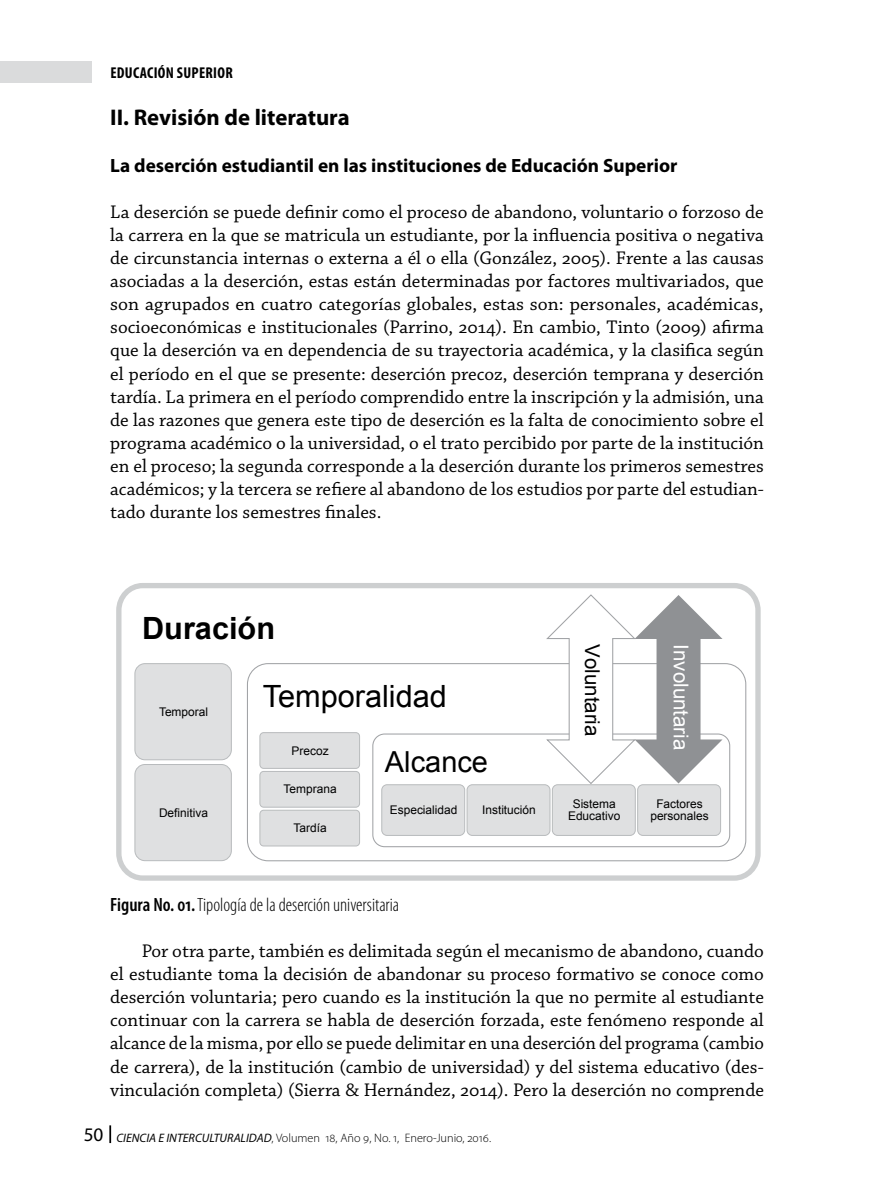
<style>
.page{position:relative;width:882px;height:1197px;background:#fff}
.page>*{position:absolute;margin:0;border:0;box-sizing:border-box;transform-origin:0 0}
.t1{font:30.62px "Arial";color:#000}
.t2{font:700 30.62px "Arial";color:#000}
.t3{font:29.05px "Arial";color:#010101}
.t4{font:700 22.75px "Myriad Pro";color:#000}
.t5{font:20.47px "Arial";color:#fff}
.t6{font:20.47px "Arial";letter-spacing:.005em;color:#010101}
.t7{font:19.25px/23.1px "Chaparral Pro";color:#000;text-align:justify}
.t8{font:700 19.25px "Myriad Pro";color:#000}
.t9{font:300 condensed 19.25px "Myriad Pro";color:#000}
.t10{font:700 condensed 15.75px "Myriad Pro";letter-spacing:.02em;color:#000}
.t11{font:300 12.25px "Myriad Pro";color:#000}
.t12{font:11.9px/11.9px "Arial";color:#000;text-align:center}
.s1{font-weight:600}
.s2{font-weight:400;font-size:19.25px}
.s3{font-weight:400;font-style:italic}
</style>
<div class="page">
<div style="left:0;top:62px;width:92px;height:21px;background:#dadbdc"></div>
<svg style="left:109px;top:1125px;width:2px;height:18px"></svg>
<div style="left:116px;top:583px;width:645px;height:298px;border:5px solid #cdcfd0;border-radius:24px"></div>
<div style="left:135px;top:664px;width:96px;height:96px;background:#dcddde;border-radius:10px"></div>
<div style="left:134px;top:663px;width:98px;height:97px;border:1px solid #b1b4b6;border-radius:10px"></div>
<div style="left:135px;top:765px;width:96px;height:96px;background:#dcddde;border-radius:10px"></div>
<div style="left:134px;top:764px;width:98px;height:97px;border:1px solid #b1b4b6;border-radius:10px"></div>
<div style="left:247px;top:663px;width:499px;height:198px;border:1px solid #a1a3a6;border-radius:21px"></div>
<div style="left:260px;top:733px;width:100px;height:35px;background:#dcddde;border-radius:4px"></div>
<div style="left:259px;top:732px;width:101px;height:37px;border:1px solid #b1b4b6;border-radius:4px"></div>
<div style="left:260px;top:771px;width:100px;height:36px;background:#dcddde;border-radius:4px"></div>
<div style="left:259px;top:771px;width:101px;height:37px;border:1px solid #b1b4b6;border-radius:4px"></div>
<div style="left:260px;top:810px;width:100px;height:36px;background:#dcddde;border-radius:4px"></div>
<div style="left:259px;top:810px;width:101px;height:36px;border:1px solid #b1b4b6;border-radius:4px"></div>
<div style="left:372px;top:734px;width:358px;height:113px;border:1px solid #a1a3a6;border-radius:12px"></div>
<div style="left:382px;top:785px;width:83px;height:50px;background:#dcddde;border-radius:5px"></div>
<div style="left:381px;top:784px;width:84px;height:52px;border:1px solid #b1b4b6;border-radius:5px"></div>
<div style="left:467px;top:785px;width:83px;height:50px;background:#dcddde;border-radius:5px"></div>
<div style="left:467px;top:784px;width:84px;height:52px;border:1px solid #b1b4b6;border-radius:5px"></div>
<div style="left:552px;top:785px;width:83px;height:50px;background:#dcddde;border-radius:5px"></div>
<div style="left:552px;top:784px;width:84px;height:52px;border:1px solid #b1b4b6;border-radius:5px"></div>
<div style="left:638px;top:785px;width:83px;height:50px;background:#dcddde;border-radius:5px"></div>
<div style="left:637px;top:784px;width:84px;height:52px;border:1px solid #b1b4b6;border-radius:5px"></div>
<svg style="left:545px;top:594px;width:178px;height:191px"></svg>
<p class="t10" style="left:110px;top:63px;width:124px">EDUCACIÓN SUPERIOR</p>
<p class="t4" style="left:110px;top:103px;width:241px">II. Revisión de literatura</p>
<p class="t8" style="left:110px;top:153px;width:569px">La deserción estudiantil en las instituciones de Educación Superior</p>
<p class="t7" style="left:110px;top:201px;width:655px">La deserción se puede definir como el proceso de abandono, voluntario o forzoso de la carrera en la que se matricula un estudiante, por la influencia positiva o negativa de circunstancia internas o externa a él o ella (González, 2005). Frente a las causas asociadas a la deserción, estas están determinadas por factores multivariados, que son agrupados en cuatro categorías globales, estas son: personales, académicas, socioeconómicas e institucionales (Parrino, 2014). En cambio, Tinto (2009) afirma que la deserción va en dependencia de su trayectoria académica, y la clasifica según el período en el que se presente: deserción precoz, deserción temprana y deserción tardía. La primera en el período comprendido entre la inscripción y la admisión, una de las razones que genera este tipo de deserción es la falta de conocimiento sobre el programa académico o la universidad, o el trato percibido por parte de la institución en el proceso; la segunda corresponde a la deserción durante los primeros semestres académicos; y la tercera se refiere al abandono de los estudios por parte del estudian&shy;tado durante los semestres finales.</p>
<h1 class="t2" style="left:142px;top:608px;width:134px">Duración</h1>
<p class="t12" style="left:159px;top:706px;width:51px">Temporal</p>
<p class="t12" style="left:159px;top:807px;width:51px">Definitiva</p>
<p class="t6" style="left:606px;top:644px;width:94px;rotate:90deg">Voluntaria</p>
<p class="t5" style="left:694px;top:644px;width:107px;rotate:90deg">Involuntaria</p>
<h1 class="t1" style="left:263px;top:676px;width:186px">Temporalidad</h1>
<p class="t12" style="left:292px;top:745px;width:39px">Precoz</p>
<p class="t12" style="left:284px;top:783px;width:55px">Temprana</p>
<p class="t12" style="left:294px;top:822px;width:35px">Tardía</p>
<h2 class="t3" style="left:385px;top:743px;width:105px">Alcance</h2>
<p class="t12" style="left:390px;top:804px;width:69px">Especialidad</p>
<p class="t12" style="left:482px;top:804px;width:55px">Institución</p>
<p class="t12" style="left:568px;top:798px;width:54px">Sistema<br>Educativo</p>
<p class="t12" style="left:650px;top:798px;width:60px">Factores personales</p>
<p class="t9" style="left:110px;top:894px;width:291px"><span class="s1">Figura No. 01.</span> Tipología de la deserción universitaria</p>
<p class="t7" style="left:110px;top:940px;width:655px;text-indent:31px">Por otra parte, también es delimitada según el mecanismo de abandono, cuando el estudiante toma la decisión de abandonar su proceso formativo se conoce como deserción voluntaria; pero cuando es la institución la que no permite al estudiante continuar con la carrera se habla de deserción forzada, este fenómeno responde al alcance de la misma, por ello se puede delimitar en una deserción del programa (cambio de carrera), de la institución (cambio de universidad) y del sistema educativo (des&shy;vinculación completa) (Sierra &amp; Hernández, 2014). Pero la deserción no comprende</p>
<p class="t11" style="left:84px;top:1131px;width:409px"><span class="s2">50</span> <span class="s3">CIENCIA E INTERCULTURALIDAD</span>, Volumen 18, Año 9, No. 1, Enero-Junio, 2016.</p>
</div>
